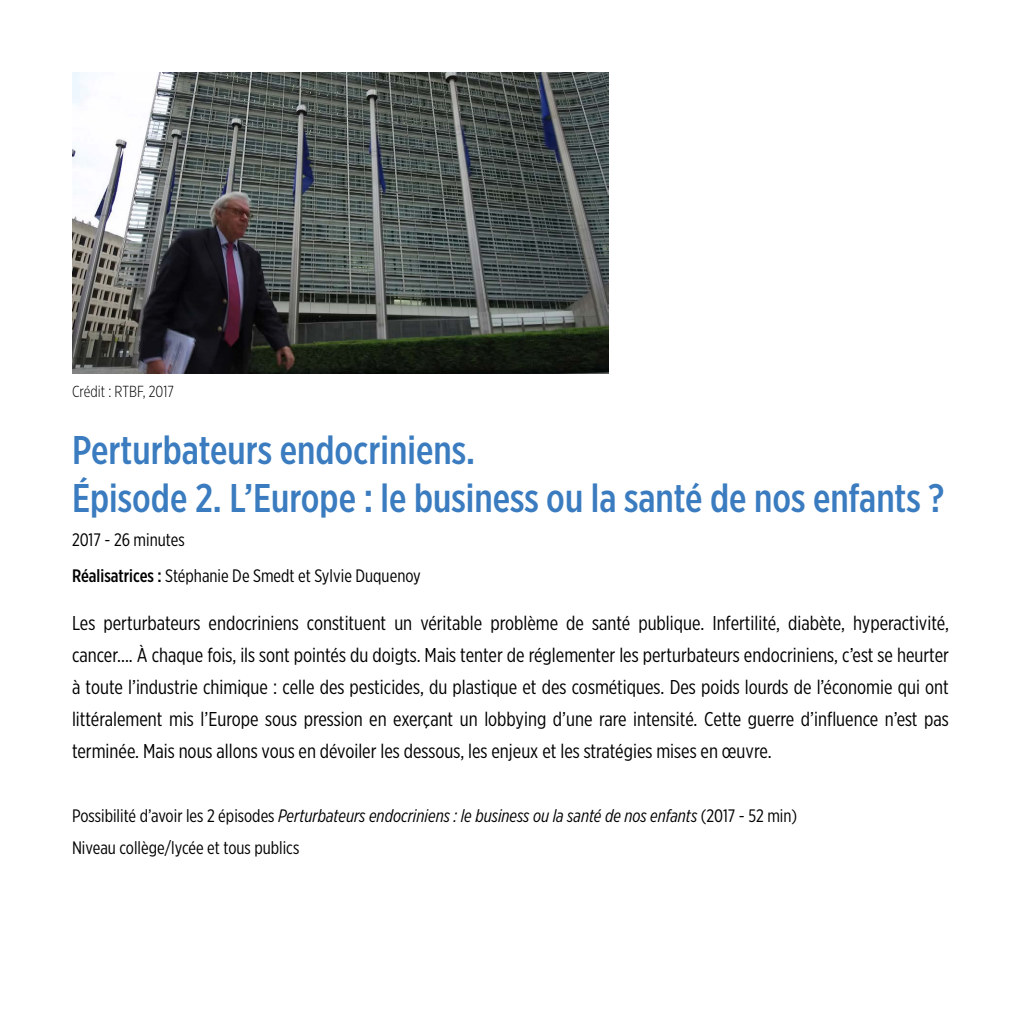
<style>
.page{position:relative;width:1021px;height:1021px;background:#fff}
.page>*{position:absolute;margin:0;border:0;box-sizing:border-box;transform-origin:0 0}
.t1{font:500 40px/48px "Gotham X Narrow";color:#3a7cbf}
.t2{font:20px/32px "Gotham X Narrow";color:#000;text-align:justify}
.t3{font:18px/36px "Gotham X Narrow";color:#000}
.t4{font:300 16px "Gotham X Narrow";color:#000}
.s1{font-weight:500}
.s2{font-style:italic}
</style>
<div class="page">
<img style="left:72px;top:72px;width:536px;height:302px">
<p class="t4" style="left:72px;top:382px;width:103px">Crédit : RTBF, 2017</p>
<h1 class="t1" style="left:72px;top:425px;width:873px">Perturbateurs endocriniens.<br>Épisode 2. L’Europe : le business ou la santé de nos enfants ?</h1>
<p class="t3" style="left:72px;top:521px;width:350px">2017 - 26 minutes<br><span class="s1">Réalisatrices :</span> Stéphanie De Smedt et Sylvie Duquenoy</p>
<p class="t2" style="left:72px;top:606px;width:878px">Les perturbateurs endocriniens constituent un véritable problème de santé publique. Infertilité, diabète, hyperactivité, cancer.... À chaque fois, ils sont pointés du doigts. Mais tenter de réglementer les perturbateurs endocriniens, c’est se heurter à toute l’industrie chimique : celle des pesticides, du plastique et des cosmétiques. Des poids lourds de l’économie qui ont littéralement mis l’Europe sous pression en exerçant un lobbying d’une rare intensité. Cette guerre d’influence n’est pas terminée. Mais nous allons vous en dévoiler les dessous, les enjeux et les stratégies mises en œuvre.</p>
<p class="t3" style="left:72px;top:799px;width:726px;line-height:32px">Possibilité d’avoir les 2 épisodes <span class="s2">Perturbateurs endocriniens : le business ou la santé de nos enfants</span> (2017 - 52 min)<br>Niveau collège/lycée et tous publics</p>
</div>
